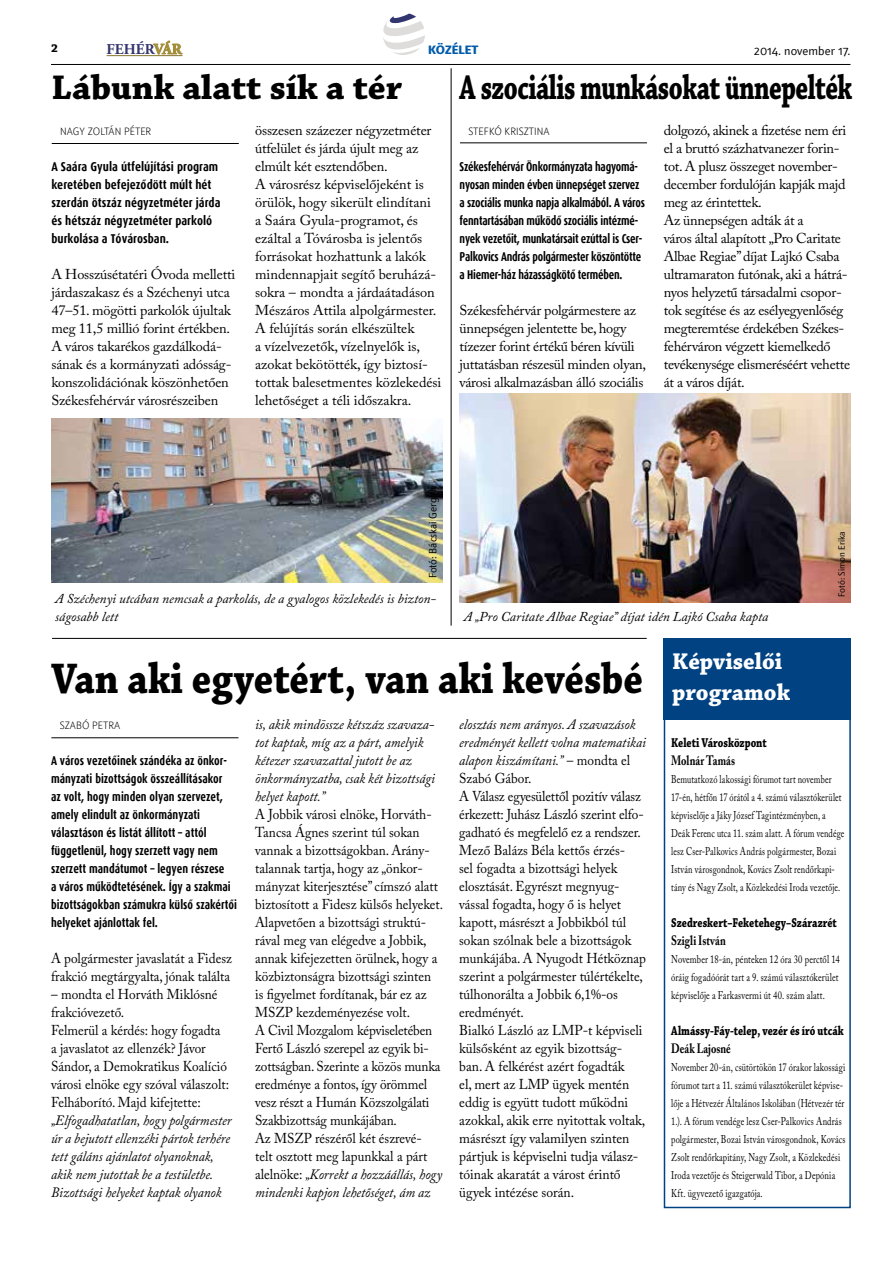
<style>
.page{position:relative;width:893px;height:1263px;background:#fff}
.page>*{position:absolute;margin:0;border:0;box-sizing:border-box;transform-origin:0 0}
.t1{font:700 45px "Chaparral Pro";color:#000;scale:.87 1}
.t2{font:700 36px "Chaparral Pro";letter-spacing:-.015em;color:#000;scale:.71 1}
.t3{font:700 36px "Chaparral Pro";letter-spacing:-.015em;color:#000}
.t4{font:700 24px/31.5px "Chaparral Pro";color:#fff}
.t5{font:700 15px "Adobe Garamond Pro";color:#34346e}
.t6{font:14.25px/18px "Adobe Caslon Pro";color:#000;scale:.93 1}
.t7{font:14.25px/18px "Adobe Caslon Pro";color:#000}
.t8{font:14.25px/18px "Adobe Caslon Pro";letter-spacing:-.02em;color:#000}
.t9{font:italic 14.25px/18px "Adobe Caslon Pro";color:#000;scale:.93 1}
.t10{font:italic 13.5px/18px "Adobe Caslon Pro";color:#000}
.t11{font:700 13.5px "Chaparral Pro";letter-spacing:.005em;color:#000;scale:.76 1}
.t12{font:700 13.5px "Adobe Caslon Pro";letter-spacing:.005em;color:#000;scale:.76 1}
.t13{font:700 12.75px/18px "Dax CE Condensed";color:#000;scale:.93 1}
.t14{font:700 12.75px/18px "Dax CE Condensed";letter-spacing:-.02em;color:#000;scale:.91 1}
.t15{font:700 12.75px/18px "Dax CE Condensed";color:#000}
.t16{font:12px "Textra LT";color:#000}
.t17{font:800 12px "Textra LT";color:#005baa}
.t18{font:700 12px "Chaparral Pro";color:#000}
.t19{font:11.25px/18px "Adobe Caslon Pro";letter-spacing:.02em;color:#000;scale:.75 1}
.t20{font:11.25px/18px "Adobe Caslon Pro";letter-spacing:.02em;color:#000;scale:.74 1}
.t21{font:11.25px/18px "Adobe Caslon Pro";letter-spacing:.02em;color:#000;text-align:justify;scale:.76 1}
.t22{font:300 10.5px "Textra LT";color:#000}
.t23{font:10.5px "Textra LT";color:#000}
.t24{font:9px "Textra LT";color:#000}
.s1{color:#a38d38}
.s2{font-style:italic}
</style>
<div class="page">
<svg style="left:153px;top:41px;width:29px;height:13px"></svg>
<hr style="left:107px;top:55px;width:75px;height:1px;background:#87762c">
<hr style="left:51px;top:64px;width:799px;height:1px;background:#000">
<svg style="left:383px;top:14px;width:42px;height:41px"></svg>
<div style="left:664px;top:684px;width:187px;height:524px;border:2px solid #004282"></div>
<div style="left:664px;top:639px;width:187px;height:81px;background:#004282"></div>
<hr style="left:52px;top:143px;width:187px;height:1px;background:#000">
<hr style="left:460px;top:142px;width:187px;height:1px;background:#000">
<hr style="left:52px;top:638px;width:595px;height:1px;background:#000">
<hr style="left:451px;top:68px;width:1px;height:558px;background:#000">
<img style="left:460px;top:394px;width:390px;height:208px">
<hr style="left:51px;top:737px;width:187px;height:1px;background:#000">
<img style="left:51px;top:418px;width:391px;height:165px">
<p class="t18" style="left:51px;top:41px;width:8px">2</p>
<p class="t5" style="left:107px;top:40px;width:77px">FEHÉR<span class="s1">VÁR</span></p>
<p class="t17" style="left:428px;top:42px;width:52px">KÖZÉLET</p>
<p class="t16" style="left:754px;top:43px;width:98px">2014. november 17.</p>
<h2 class="t3" style="left:51px;top:66px;width:352px">Lábunk alatt sík a tér</h2>
<h2 class="t2" style="left:460px;top:66px;width:554px">A szociális munkásokat ünnepelték</h2>
<p class="t22" style="left:60px;top:125px;width:93px">NAGY ZOLTÁN PÉTER</p>
<p class="t22" style="left:468px;top:125px;width:83px">STEFKÓ KRISZTINA</p>
<p class="t8" style="left:664px;top:121px;width:188px">dolgozó, akinek a fizetése nem éri el a bruttó százhatvanezer forin&shy;tot. A plusz összeget november&shy;december fordulóján kapják majd meg az érintettek.<br>Az ünnepségen adták át a<br>város által alapított „Pro Caritate<br>Albae Regiae” díjat Lajkó Csaba ultramaraton futónak, aki a hátrá&shy;nyos helyzetű társadalmi csopor&shy;tok segítése és az esélyegyenlőség megteremtése érdekében Székes&shy;fehérváron végzett kiemelkedő tevékenysége elismeréséért vehette át a város díját.</p>
<p class="t7" style="left:255px;top:121px;width:188px">összesen százezer négyzetméter útfelület és járda újult meg az elmúlt két esztendőben.<br>A városrész képviselőjeként is örülök, hogy sikerült elindítani<br>a Saára Gyula-programot, és ezáltal a Tóvárosba is jelentős forrásokat hozhattunk a lakók mindennapjait segítő beruházá&shy;sokra – mondta a járdaátadáson<br>Mészáros Attila alpolgármester.<br>A felújítás során elkészültek<br>a vízelvezetők, vízelnyelők is, azokat bekötötték, így biztosí&shy;tottak balesetmentes közlekedési lehetőséget a téli időszakra.</p>
<p class="t14" style="left:460px;top:158px;width:205px">Székesfehérvár Önkormányzata hagyomá&shy;nyosan minden évben ünnepséget szervez a szociális munka napja alkalmából. A város fenntartásában működő szociális intézmé&shy;nyek vezetőit, munkatársait ezúttal is Cser-Palkovics András polgármester köszöntötte a Hiemer-ház házasságkötő termében.</p>
<p class="t8" style="left:460px;top:301px;width:188px">Székesfehérvár polgármestere az ünnepségen jelentette be, hogy tízezer forint értékű béren kívüli juttatásban részesül minden olyan, városi alkalmazásban álló szociális</p>
<p class="t15" style="left:51px;top:158px;width:171px">A Saára Gyula útfelújítási program keretében befejeződött múlt hét szerdán ötszáz négyzetméter járda és hétszáz négyzetméter parkoló burkolása a Tóvárosban.</p>
<p class="t7" style="left:51px;top:265px;width:185px">A Hosszúsétatéri Óvoda melletti járdaszakasz és a Széchenyi utca<br>47–51. mögötti parkolók újultak meg 11,5 millió forint értékben.<br>A város takarékos gazdálkodá&shy;sának és a kormányzati adósság&shy;konszolidációnak köszönhetően<br>Székesfehérvár városrészeiben</p>
<p class="t23" style="left:426px;top:578px;width:95px;rotate:-90deg">Fotó: Bácskai Gergely</p>
<p class="t10" style="left:55px;top:589px;width:382px">A Széchenyi utcában nemcsak a parkolás, de a gyalogos közlekedés is bizton&shy;ságosabb lett</p>
<p class="t10" style="left:464px;top:607px;width:306px">A „Pro Caritate Albae Regiae” díjat idén Lajkó Csaba kapta</p>
<p class="t24" style="left:836px;top:597px;width:67px;rotate:-90deg">Fotó: Simon Erika</p>
<h1 class="t1" style="left:51px;top:652px;width:682px">Van aki egyetért, van aki kevésbé</h1>
<p class="t22" style="left:60px;top:719px;width:62px">SZABÓ PETRA</p>
<p class="t9" style="left:255px;top:715px;width:195px">is, akik mindössze kétszáz szavaza&shy;tot kaptak, míg az a párt, amelyik kétezer szavazattal jutott be az önkormányzatba, csak két bizottsági helyet kapott.”</p>
<p class="t6" style="left:255px;top:805px;width:204px">A Jobbik városi elnöke, Horváth-Tancsa Ágnes szerint túl sokan vannak a bizottságokban. Arány&shy;talannak tartja, hogy az „önkor&shy;mányzat kiterjesztése” címszó alatt biztosított a Fidesz külsős helyeket.<br>Alapvetően a bizottsági struktú&shy;rával meg van elégedve a Jobbik, annak kifejezetten örülnek, hogy a közbiztonságra bizottsági szinten<br>is figyelmet fordítanak, bár ez az MSZP kezdeményezése volt.<br>A Civil Mozgalom képviseletében Fertő László szerepel az egyik bi&shy;zottságban. Szerinte a közös munka eredménye a fontos, így örömmel vesz részt a Humán Közszolgálati Szakbizottság munkájában.<br>Az MSZP részéről két észrevé-<br>telt osztott meg lapunkkal a párt alelnöke: <span class="s2">„Korrekt a hozzáállás, hogy mindenki kapjon lehetőséget, ám az</span></p>
<p class="t6" style="left:459px;top:715px;width:202px"><span class="s2">elosztás nem arányos. A szavazások eredményét kellett volna matematikai alapon kiszámítani.”</span> – mondta el<br>Szabó Gábor.<br>A Válasz egyesülettől pozitív válasz érkezett: Juhász László szerint elfo&shy;gadható és megfelelő ez a rendszer.<br>Mező Balázs Béla kettős érzés-<br>sel fogadta a bizottsági helyek elosztását. Egyrészt megnyug&shy;vással fogadta, hogy ő is helyet kapott, másrészt a Jobbikból túl sokan szólnak bele a bizottságok munkájába. A Nyugodt Hétköznap szerint a polgármester túlértékelte, túlhonorálta a Jobbik 6,1%-os eredményét.<br>Bialkó László az LMP-t képviseli külsősként az egyik bizottság&shy;ban. A felkérést azért fogadták<br>el, mert az LMP ügyek mentén eddig is együtt tudott működni azokkal, akik erre nyitottak voltak, másrészt így valamilyen szinten pártjuk is képviselni tudja válasz&shy;tóinak akaratát a várost érintő ügyek intézése során.</p>
<p class="t13" style="left:51px;top:752px;width:201px">A város vezetőinek szándéka az önkor&shy;mányzati bizottságok összeállításakor<br>az volt, hogy minden olyan szervezet, amely elindult az önkormányzati választáson és listát állított – attól függetlenül, hogy szerzett vagy nem szerzett mandátumot – legyen részese<br>a város működtetésének. Így a szakmai bizottságokban számukra külső szakértői helyeket ajánlottak fel.</p>
<p class="t6" style="left:51px;top:949px;width:196px">A polgármester javaslatát a Fidesz frakció megtárgyalta, jónak találta</p>
<p class="t6" style="left:51px;top:985px;width:193px">– mondta el Horváth Miklósné frakcióvezető.<br>Felmerül a kérdés: hogy fogadta a javaslatot az ellenzék? Jávor<br>Sándor, a Demokratikus Koalíció városi elnöke egy szóval válaszolt:<br>Felháborító. Majd kifejtette:</p>
<p class="t9" style="left:51px;top:1111px;width:196px">„Elfogadhatatlan, hogy polgármester úr a bejutott ellenzéki pártok terhére tett gáláns ajánlatot olyanoknak, akik nem jutottak be a testületbe.<br>Bizottsági helyeket kaptak olyanok</p>
<h3 class="t4" style="left:672px;top:646px;width:119px">Képviselői programok</h3>
<p class="t11" style="left:671px;top:735px;width:127px">Keleti Városközpont</p>
<p class="t12" style="left:671px;top:752px;width:86px">Molnár Tamás</p>
<p class="t20" style="left:671px;top:770px;width:236px">Bemutatkozó lakossági fórumot tart november 17-én, hétfőn 17 órától a 4. számú választókerület képviselője a Jáky József Tagintézményben, a Deák Ferenc utca 11. szám alatt. A fórum vendége lesz Cser-Palkovics András polgármester, Bozai István városgondnok, Kovács Zsolt rendőrkapi&shy;tány és Nagy Zsolt, a Közlekedési Iroda vezetője.</p>
<p class="t11" style="left:671px;top:915px;width:220px">Szedreskert–Feketehegy–Szárazrét</p>
<p class="t12" style="left:671px;top:932px;width:74px">Szigli István</p>
<p class="t21" style="left:671px;top:950px;width:223px">November 18-án, pénteken 12 óra 30 perctől 14 óráig fogadóórát tart a 9. számú választókerület képviselője a Farkasvermi út 40. szám alatt.</p>
<p class="t11" style="left:671px;top:1023px;width:229px">Almássy-Fáy-telep, vezér és író utcák</p>
<p class="t12" style="left:671px;top:1040px;width:80px">Deák Lajosné</p>
<p class="t19" style="left:671px;top:1058px;width:234px">November 20-án, csütörtökön 17 órakor lakossági fórumot tart a 11. számú választókerület képvise&shy;lője a Hétvezér Általános Iskolában (Hétvezér tér 1.). A fórum vendége lesz Cser-Palkovics András polgármester, Bozai István városgondnok, Kovács Zsolt rendőrkapitány, Nagy Zsolt, a Közlekedési Iroda vezetője és Steigerwald Tibor, a Depónia Kft. ügyvezető igazgatója.</p>
</div>
